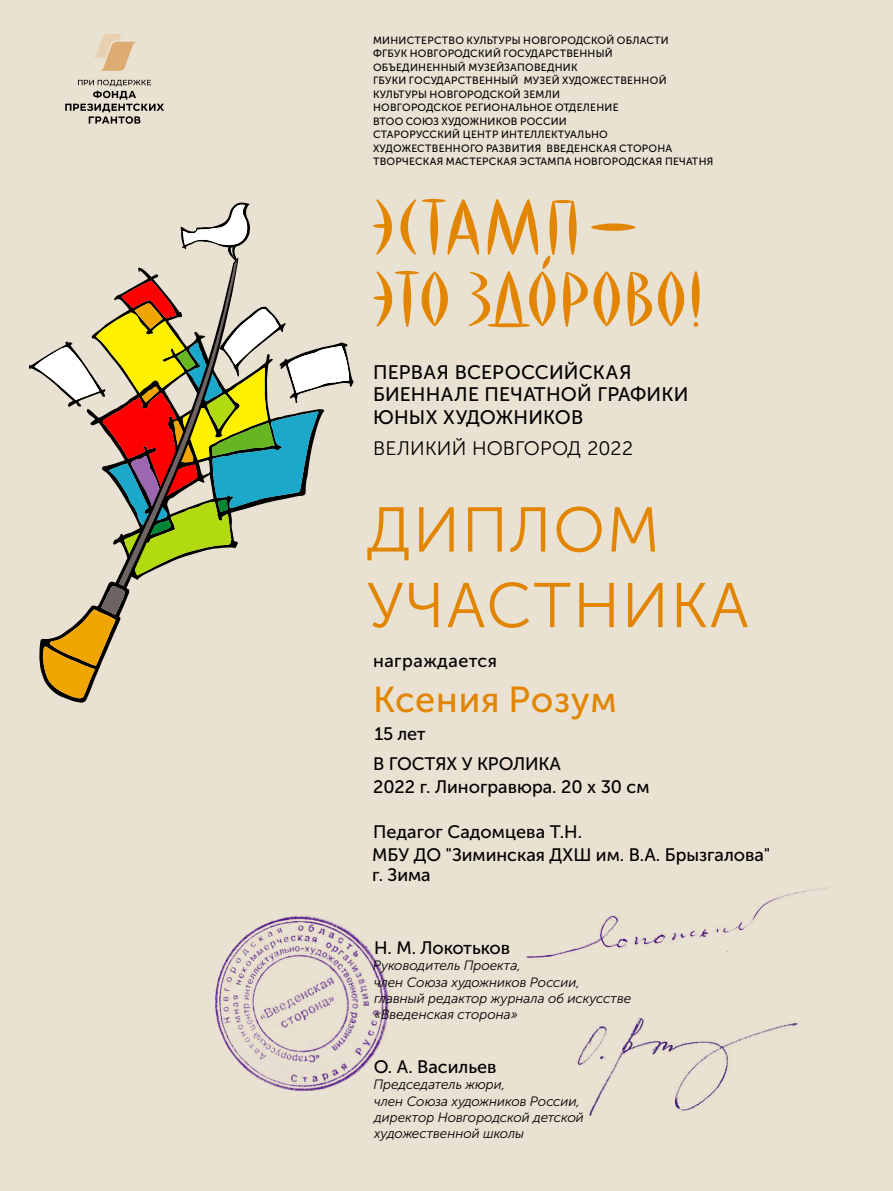
<style>
.page{position:relative;width:893px;height:1191px;background:#fff}
.page>*{position:absolute;margin:0;border:0;box-sizing:border-box;transform-origin:0 0}
.t1{font:63px/75.6px "Museo Sans Cyrl 300";letter-spacing:.025em;color:#e28500}
.t2{font:36px "Museo Sans Cyrl 500";letter-spacing:.015em;color:#e28500}
.t3{font:19.5px/22.5px "Museo Sans Cyrl 500";letter-spacing:.01em;color:#000}
.t4{font:19.5px "Museo Sans Cyrl 300";letter-spacing:.005em;color:#000}
.t5{font:18px/20.9px "Museo Sans Cyrl 500";color:#000}
.t6{font:18px "Museo Sans Cyrl 500";letter-spacing:.025em;color:#000}
.t7{font:italic 13.5px/16.2px "Museo Sans Cyrl 300";color:#000}
.t8{font:10.5px/13.5px "Museo Sans Cyrl 500";letter-spacing:.025em;color:#000}
</style>
<div class="page">
<div style="left:0;top:0;width:893px;height:1190px;background:#e9e1d2"></div>
<svg style="left:94px;top:34px;width:43px;height:37px"></svg>
<svg style="left:65px;top:80px;width:99px;height:44px"></svg>
<svg style="left:28px;top:202px;width:326px;height:501px"></svg>
<svg style="left:658px;top:271px;width:26px;height:55px"></svg>
<svg style="left:692px;top:271px;width:8px;height:56px"></svg>
<svg style="left:373px;top:199px;width:279px;height:128px"></svg>
<img style="left:215px;top:914px;width:177px;height:177px;border-radius:89px">
<img style="left:577px;top:1017px;width:221px;height:99px">
<img style="left:526px;top:887px;width:301px;height:71px">
<p class="t8" style="left:373px;top:34px;width:342px">МИНИСТЕРСТВО КУЛЬТУРЫ НОВГОРОДСКОЙ ОБЛАСТИ<br>ФГБУК НОВГОРОДСКИЙ ГОСУДАРСТВЕННЫЙ<br>ОБЪЕДИНЕННЫЙ МУЗЕЙЗАПОВЕДНИК<br>ГБУКИ ГОСУДАРСТВЕННЫЙ МУЗЕЙ ХУДОЖЕСТВЕННОЙ КУЛЬТУРЫ НОВГОРОДСКОЙ ЗЕМЛИ<br>НОВГОРОДСКОЕ РЕГИОНАЛЬНОЕ ОТДЕЛЕНИЕ<br>ВТОО СОЮЗ ХУДОЖНИКОВ РОССИИ<br>СТАРОРУССКИЙ ЦЕНТР ИНТЕЛЛЕКТУАЛЬНО ХУДОЖЕСТВЕННОГО РАЗВИТИЯ ВВЕДЕНСКАЯ СТОРОНА ТВОРЧЕСКАЯ МАСТЕРСКАЯ ЭСТАМПА НОВГОРОДСКАЯ ПЕЧАТНЯ</p>
<h3 class="t3" style="left:373px;top:362px;width:317px">ПЕРВАЯ ВСЕРОССИЙСКАЯ<br>БИЕННАЛЕ ПЕЧАТНОЙ ГРАФИКИ<br>ЮНЫХ ХУДОЖНИКОВ</h3>
<h3 class="t4" style="left:373px;top:440px;width:261px">ВЕЛИКИЙ НОВГОРОД 2022</h3>
<h1 class="t1" style="left:367px;top:498px;width:384px">ДИПЛОМ<br>УЧАСТНИКА</h1>
<h3 class="t6" style="left:373px;top:653px;width:125px">награждается</h3>
<h2 class="t2" style="left:373px;top:685px;width:245px">Ксения Розум</h2>
<h3 class="t5" style="left:374px;top:725px;width:52px">15 лет</h3>
<h3 class="t5" style="left:373px;top:755px;width:190px">В ГОСТЯХ У КРОЛИКА</h3>
<h3 class="t5" style="left:373px;top:777px;width:278px">2022 г. Линогравюра. 20 x 30 см</h3>
<h3 class="t5" style="left:373px;top:822px;width:211px">Педагог Садомцева Т.Н.</h3>
<h3 class="t5" style="left:372px;top:845px;width:400px">МБУ ДО "Зиминская ДХШ им. В.А. Брызгалова" г. Зима</h3>
<h3 class="t5" style="left:374px;top:939px;width:138px">Н. М. Локотьков</h3>
<p class="t7" style="left:373px;top:959px;width:260px">Руководитель Проекта,<br>член Союза художников России, главный редактор журнала об искусстве «Введенская сторона»</p>
<h3 class="t5" style="left:374px;top:1058px;width:124px">О. А. Васильев</h3>
<p class="t7" style="left:373px;top:1077px;width:212px">Председатель жюри,<br>член Союза художников России, директор Новгородской детской художественной школы</p>
</div>
